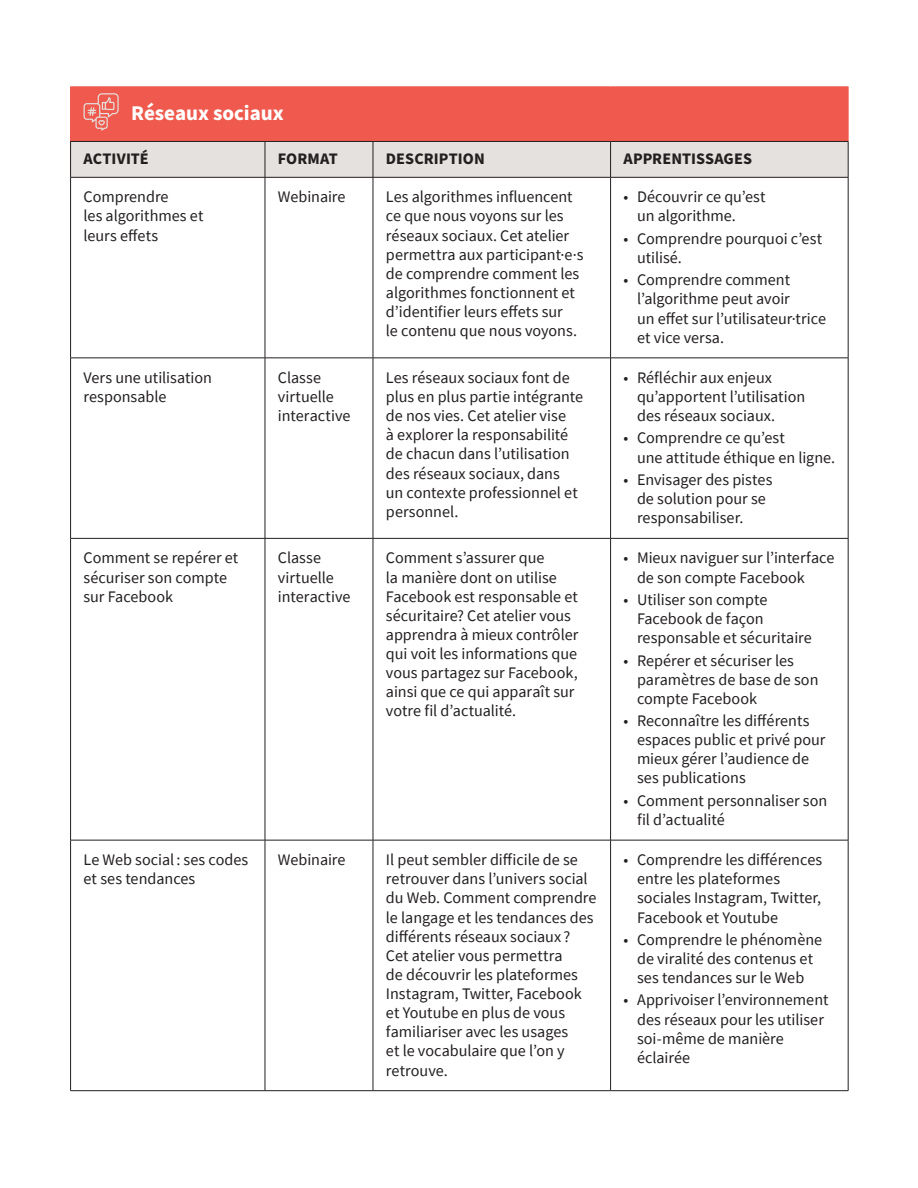
<style>
.page{position:relative;width:918px;height:1188px;background:#fff}
.page>*{position:absolute;margin:0;border:0;box-sizing:border-box;transform-origin:0 0}
.t1{font:700 21px "Source Sans Pro";letter-spacing:-.005em;color:#fff}
.t2{font:16.2px/19px "Source Sans Pro";color:#231f20}
.t3{font:700 16.2px "Source Sans Pro";letter-spacing:.005em;color:#231f20}
</style>
<div class="page">
<div style="left:71px;top:87px;width:777px;height:54px;background:#f0594d"></div>
<div style="left:71px;top:142px;width:777px;height:35px;background:#e4e1de"></div>
<hr style="left:70px;top:86px;width:195px;height:1px;background:#f0594d">
<hr style="left:70px;top:87px;width:1px;height:54px;background:#f0594d">
<hr style="left:265px;top:86px;width:108px;height:1px;background:#f0594d">
<hr style="left:373px;top:86px;width:238px;height:1px;background:#f0594d">
<hr style="left:611px;top:86px;width:238px;height:1px;background:#f0594d">
<hr style="left:848px;top:87px;width:1px;height:54px;background:#f0594d">
<hr style="left:70px;top:141px;width:195px;height:1px;background:#231f20">
<hr style="left:70px;top:142px;width:1px;height:35px;background:#231f20">
<hr style="left:265px;top:141px;width:108px;height:1px;background:#231f20">
<hr style="left:265px;top:142px;width:1px;height:35px;background:#231f20">
<hr style="left:373px;top:141px;width:238px;height:1px;background:#231f20">
<hr style="left:373px;top:142px;width:1px;height:35px;background:#231f20">
<hr style="left:611px;top:141px;width:237px;height:1px;background:#231f20">
<hr style="left:610px;top:142px;width:1px;height:35px;background:#231f20">
<hr style="left:848px;top:142px;width:1px;height:35px;background:#231f20">
<hr style="left:70px;top:177px;width:195px;height:1px;background:#231f20">
<hr style="left:70px;top:178px;width:1px;height:180px;background:#231f20">
<hr style="left:265px;top:177px;width:108px;height:1px;background:#231f20">
<hr style="left:265px;top:178px;width:1px;height:180px;background:#231f20">
<hr style="left:373px;top:177px;width:238px;height:1px;background:#231f20">
<hr style="left:373px;top:178px;width:1px;height:180px;background:#231f20">
<hr style="left:611px;top:177px;width:237px;height:1px;background:#231f20">
<hr style="left:610px;top:178px;width:1px;height:180px;background:#231f20">
<hr style="left:848px;top:178px;width:1px;height:180px;background:#231f20">
<hr style="left:70px;top:358px;width:195px;height:1px;background:#231f20">
<hr style="left:70px;top:358px;width:1px;height:180px;background:#231f20">
<hr style="left:265px;top:358px;width:108px;height:1px;background:#231f20">
<hr style="left:265px;top:358px;width:1px;height:180px;background:#231f20">
<hr style="left:373px;top:358px;width:238px;height:1px;background:#231f20">
<hr style="left:373px;top:358px;width:1px;height:180px;background:#231f20">
<hr style="left:611px;top:358px;width:237px;height:1px;background:#231f20">
<hr style="left:610px;top:358px;width:1px;height:180px;background:#231f20">
<hr style="left:848px;top:358px;width:1px;height:180px;background:#231f20">
<hr style="left:70px;top:538px;width:195px;height:1px;background:#231f20">
<hr style="left:70px;top:539px;width:1px;height:301px;background:#231f20">
<hr style="left:265px;top:538px;width:108px;height:1px;background:#231f20">
<hr style="left:265px;top:539px;width:1px;height:301px;background:#231f20">
<hr style="left:373px;top:538px;width:238px;height:1px;background:#231f20">
<hr style="left:373px;top:539px;width:1px;height:301px;background:#231f20">
<hr style="left:611px;top:538px;width:237px;height:1px;background:#231f20">
<hr style="left:610px;top:539px;width:1px;height:301px;background:#231f20">
<hr style="left:848px;top:539px;width:1px;height:301px;background:#231f20">
<hr style="left:70px;top:840px;width:195px;height:1px;background:#231f20">
<hr style="left:70px;top:840px;width:1px;height:250px;background:#231f20">
<hr style="left:265px;top:840px;width:108px;height:1px;background:#231f20">
<hr style="left:265px;top:840px;width:1px;height:250px;background:#231f20">
<hr style="left:373px;top:840px;width:238px;height:1px;background:#231f20">
<hr style="left:373px;top:840px;width:1px;height:250px;background:#231f20">
<hr style="left:611px;top:840px;width:237px;height:1px;background:#231f20">
<hr style="left:610px;top:840px;width:1px;height:250px;background:#231f20">
<hr style="left:848px;top:840px;width:1px;height:250px;background:#231f20">
<hr style="left:70px;top:1090px;width:195px;height:1px;background:#231f20">
<hr style="left:265px;top:1090px;width:108px;height:1px;background:#231f20">
<hr style="left:373px;top:1090px;width:238px;height:1px;background:#231f20">
<hr style="left:611px;top:1090px;width:237px;height:1px;background:#231f20">
<svg style="left:84px;top:93px;width:35px;height:38px"></svg>
<p class="t1" style="left:131px;top:99px;width:154px">Réseaux sociaux</p>
<p class="t3" style="left:84px;top:148px;width:67px">ACTIVITÉ</p>
<p class="t3" style="left:278px;top:148px;width:61px">FORMAT</p>
<p class="t3" style="left:386px;top:148px;width:100px">DESCRIPTION</p>
<p class="t3" style="left:624px;top:148px;width:130px">APPRENTISSAGES</p>
<p class="t2" style="left:84px;top:187px;width:121px">Comprendre<br>les algorithmes et leurs effets</p>
<p class="t2" style="left:278px;top:187px;width:69px">Webinaire</p>
<p class="t2" style="left:386px;top:187px;width:199px">Les algorithmes influencent ce que nous voyons sur les réseaux sociaux. Cet atelier permettra aux participant·e·s de comprendre comment les algorithmes fonctionnent et d’identifier leurs effets sur<br>le contenu que nous voyons.</p>
<p class="t2" style="left:637px;top:187px;width:130px;text-indent:-13px">• Découvrir ce qu’est un algorithme.</p>
<p class="t2" style="left:637px;top:229px;width:187px;text-indent:-13px">• Comprendre pourquoi c’est utilisé.</p>
<p class="t2" style="left:637px;top:270px;width:190px;text-indent:-13px">• Comprendre comment l’algorithme peut avoir<br>un effet sur l’utilisateur·trice et vice versa.</p>
<p class="t2" style="left:84px;top:368px;width:130px">Vers une utilisation responsable</p>
<p class="t2" style="left:278px;top:368px;width:74px">Classe virtuelle interactive</p>
<p class="t2" style="left:386px;top:368px;width:199px">Les réseaux sociaux font de plus en plus partie intégrante de nos vies. Cet atelier vise<br>à explorer la responsabilité de chacun dans l’utilisation des réseaux sociaux, dans<br>un contexte professionnel et personnel.</p>
<p class="t2" style="left:637px;top:368px;width:170px;text-indent:-13px">• Réfléchir aux enjeux qu’apportent l’utilisation des réseaux sociaux.</p>
<p class="t2" style="left:637px;top:428px;width:200px;text-indent:-13px">• Comprendre ce qu’est<br>une attitude éthique en ligne.</p>
<p class="t2" style="left:637px;top:470px;width:137px;text-indent:-13px">• Envisager des pistes de solution pour se responsabiliser.</p>
<p class="t2" style="left:84px;top:548px;width:156px">Comment se repérer et sécuriser son compte sur Facebook</p>
<p class="t2" style="left:278px;top:548px;width:74px">Classe virtuelle interactive</p>
<p class="t2" style="left:386px;top:548px;width:194px">Comment s’assurer que<br>la manière dont on utilise<br>Facebook est responsable et sécuritaire? Cet atelier vous apprendra à mieux contrôler qui voit les informations que vous partagez sur Facebook, ainsi que ce qui apparaît sur votre fil d’actualité.</p>
<p class="t2" style="left:637px;top:548px;width:199px;text-indent:-13px">• Mieux naviguer sur l’interface de son compte Facebook</p>
<p class="t2" style="left:637px;top:590px;width:176px;text-indent:-13px">• Utiliser son compte<br>Facebook de façon responsable et sécuritaire</p>
<p class="t2" style="left:637px;top:651px;width:183px;text-indent:-13px">• Repérer et sécuriser les paramètres de base de son compte Facebook</p>
<p class="t2" style="left:637px;top:711px;width:190px;text-indent:-14px">• Reconnaître les différents espaces public et privé pour mieux gérer l’audience de ses publications</p>
<p class="t2" style="left:637px;top:791px;width:192px;text-indent:-13px">• Comment personnaliser son fil d’actualité</p>
<p class="t2" style="left:84px;top:850px;width:166px">Le Web social: ses codes et ses tendances</p>
<p class="t2" style="left:278px;top:850px;width:69px">Webinaire</p>
<p class="t2" style="left:386px;top:850px;width:212px">Il peut sembler difficile de se retrouver dans l’univers social du Web. Comment comprendre le langage et les tendances des différents réseaux sociaux ?<br>Cet atelier vous permettra<br>de découvrir les plateformes<br>Instagram, Twitter, Facebook et Youtube en plus de vous familiariser avec les usages<br>et le vocabulaire que l’on y retrouve.</p>
<p class="t2" style="left:637px;top:850px;width:187px;text-indent:-13px">• Comprendre les différences entre les plateformes sociales Instagram, Twitter,<br>Facebook et Youtube</p>
<p class="t2" style="left:624px;top:930px;width:200px;text-align:center">• Comprendre le phénomène de viralité des contenus et ses tendances sur le Web</p>
<p class="t2" style="left:637px;top:990px;width:193px;text-indent:-13px">• Apprivoiser l’environnement des réseaux pour les utiliser soi-même de manière éclairée</p>
</div>
